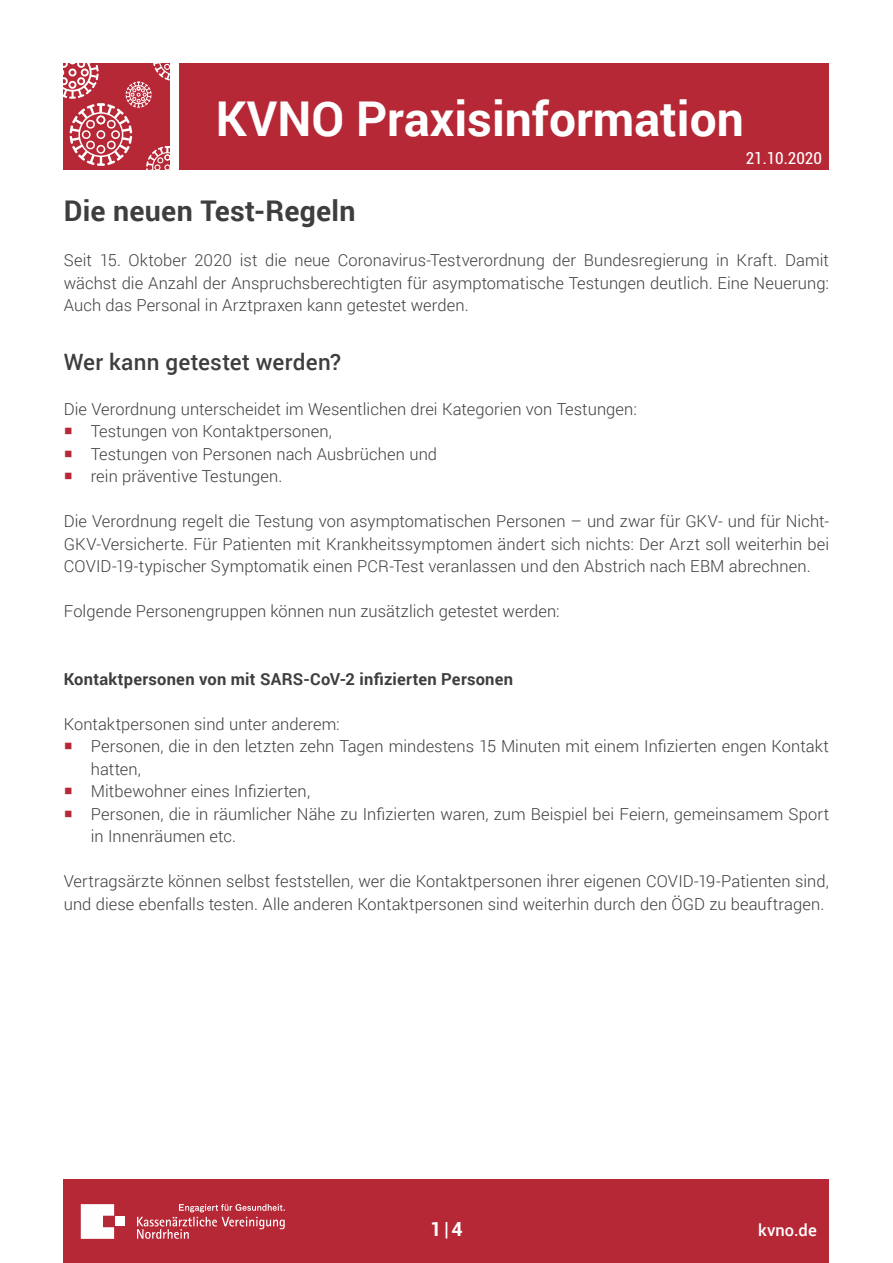
<style>
.page{position:relative;width:893px;height:1263px;background:#fff}
.page>*{position:absolute;margin:0;border:0;box-sizing:border-box;transform-origin:0 0}
.t1{font:700 48px "Roboto";color:#fff}
.FT-11{font:700 28.5px "Roboto";letter-spacing:.01em;color:#3e3e3f}
.FT-11-2{font:500 22.5px "Roboto";letter-spacing:.01em;color:#3e3e3f}
.t2{font:700 19.5px "Roboto";color:#fff}
.FT-11-3{font:300 16.5px/22.5px "Roboto";letter-spacing:.005em;color:#3e3e3f}
.FT-11-4{font:700 16.5px "Roboto";letter-spacing:.015em;color:#3e3e3f}
.t3{font:condensed 16.5px "Roboto";color:#fff}
.t4{font:500 16.5px "Roboto";letter-spacing:.005em;color:#fff}
.s1{color:#b72837}
</style>
<div class="page">
<div style="left:180px;top:64px;width:649px;height:106px;background:#b72837"></div>
<svg style="left:64px;top:64px;width:106px;height:106px;background:#c44f5b"></svg>
<div style="left:64px;top:1180px;width:765px;height:83px;background:#b72837"></div>
<svg style="left:81px;top:1204px;width:33px;height:35px"></svg>
<div style="left:116px;top:1216px;width:9px;height:10px;background:#fff"></div>
<svg style="left:137px;top:1204px;width:148px;height:35px"></svg>
<h1 class="t1" style="left:216px;top:85px;width:530px">KVNO Praxisinformation</h1>
<p class="t3" style="left:746px;top:147px;width:78px">21.10.2020</p>
<p class="FT-11" style="left:64px;top:191px;width:293px">Die neuen Test-Regeln</p>
<p class="FT-11-3" style="left:64px;top:249px;width:767px;text-align:justify">Seit 15. Oktober 2020 ist die neue Coronavirus-Testverordnung der Bundesregierung in Kraft. Damit wächst die Anzahl der Anspruchsberechtigten für asymptomatische Testungen deutlich. Eine Neuerung:<br>Auch das Personal in Arztpraxen kann getestet werden.</p>
<p class="FT-11-2" style="left:64px;top:346px;width:279px">Wer kann getestet werden?</p>
<p class="FT-11-3" style="left:64px;top:397px;width:575px">Die Verordnung unterscheidet im Wesentlichen drei Kategorien von Testungen:</p>
<p class="FT-11-3" style="left:64px;top:420px;width:270px"><span class="s1">○</span> Testungen von Kontaktpersonen,</p>
<p class="FT-11-3" style="left:64px;top:442px;width:375px"><span class="s1">○</span> Testungen von Personen nach Ausbrüchen und</p>
<p class="FT-11-3" style="left:64px;top:465px;width:220px"><span class="s1">○</span> rein präventive Testungen.</p>
<p class="FT-11-3" style="left:64px;top:510px;width:767px;text-align:justify">Die Verordnung regelt die Testung von asymptomatischen Personen – und zwar für GKV- und für Nicht-GKV-Versicherte. Für Patienten mit Krankheitssymptomen ändert sich nichts: Der Arzt soll weiterhin bei COVID-19-typischer Symptomatik einen PCR-Test veranlassen und den Abstrich nach EBM abrechnen.</p>
<p class="FT-11-3" style="left:64px;top:600px;width:497px">Folgende Personengruppen können nun zusätzlich getestet werden:</p>
<p class="FT-11-4" style="left:64px;top:667px;width:451px">Kontaktpersonen von mit SARS-CoV-2 infizierten Personen</p>
<p class="FT-11-3" style="left:64px;top:712px;width:277px">Kontaktpersonen sind unter anderem:</p>
<p class="FT-11-3" style="left:91px;top:735px;width:740px;text-indent:-27px"><span class="s1">○</span> Personen, die in den letzten zehn Tagen mindestens 15 Minuten mit einem Infizierten engen Kontakt hatten,</p>
<p class="FT-11-3" style="left:64px;top:780px;width:248px"><span class="s1">○</span> Mitbewohner eines Infizierten,</p>
<p class="FT-11-3" style="left:91px;top:802px;width:740px;text-indent:-27px"><span class="s1">○</span> Personen, die in räumlicher Nähe zu Infizierten waren, zum Beispiel bei Feiern, gemeinsamem Sport in Innenräumen etc.</p>
<p class="FT-11-3" style="left:64px;top:870px;width:767px">Vertragsärzte können selbst feststellen, wer die Kontaktpersonen ihrer eigenen COVID-19-Patienten sind, und diese ebenfalls testen. Alle anderen Kontaktpersonen sind weiterhin durch den ÖGD zu beauftragen.</p>
<p class="t2" style="left:430px;top:1215px;width:34px">1|4</p>
<p class="t4" style="left:758px;top:1218px;width:60px">kvno.de</p>
</div>
